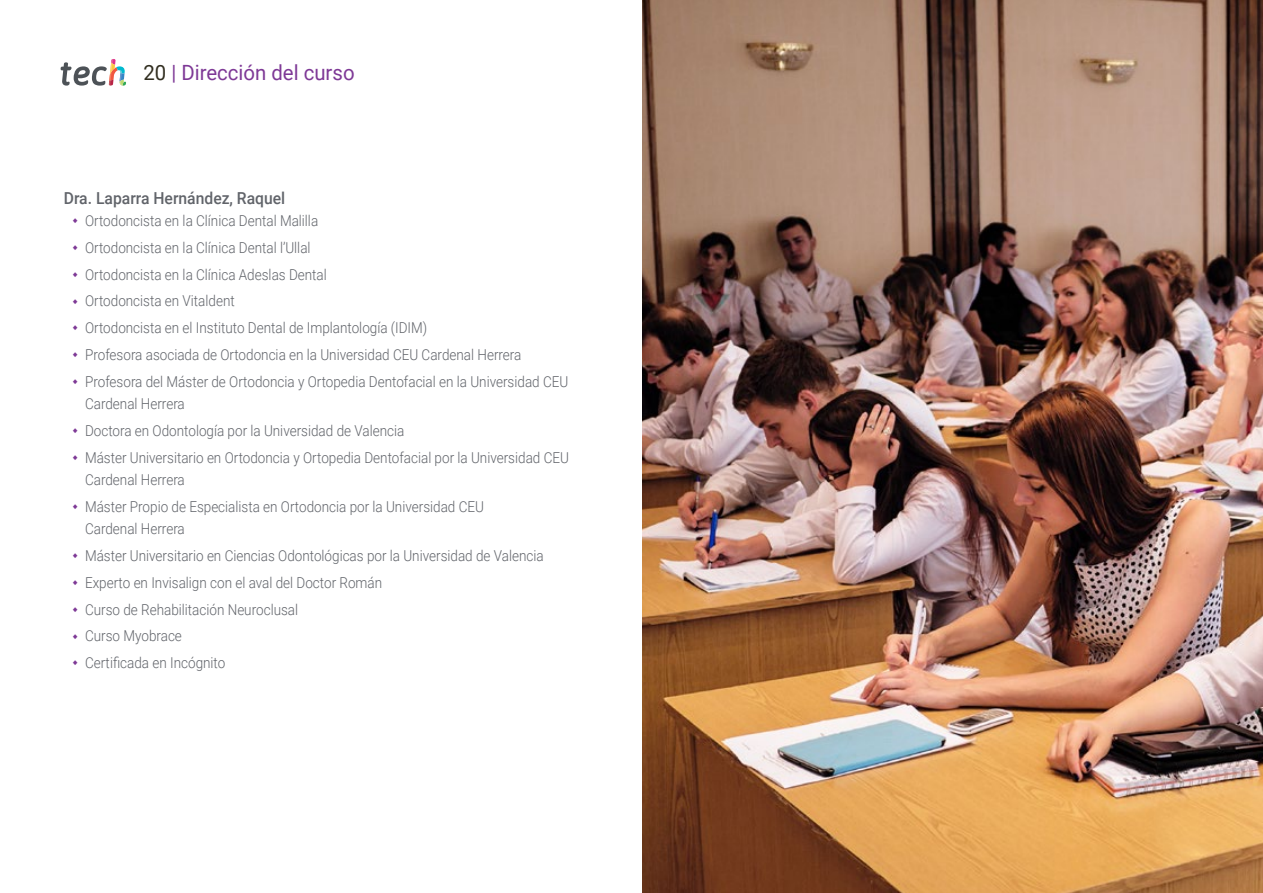
<style>
.page{position:relative;width:1263px;height:893px;background:#fff}
.page>*{position:absolute;margin:0;border:0;box-sizing:border-box;transform-origin:0 0}
.t1{font:21px "Roboto";color:#7e3996}
.t2{font:500 16.5px "Roboto";color:#61646a;scale:.95 1}
.t3{font:300 15px/26.7px "Roboto";color:#61646a;scale:.9 1}
.s1{color:#312e20}
</style>
<div class="page">
<svg style="left:61px;top:59px;width:65px;height:27px"></svg>
<img style="left:642px;top:0;width:621px;height:893px">
<h1 class="t1" style="left:144px;top:57px;width:213px"><span class="s1">20</span> | Dirección del curso</h1>
<p class="t2" style="left:64px;top:186px;width:235px">Dra. Laparra Hernández, Raquel</p>
<p class="t3" style="left:85px;top:207px;width:538px">Ortodoncista en la Clínica Dental Malilla<br>Ortodoncista en la Clínica Dental l’Ullal<br>Ortodoncista en la Clínica Adeslas Dental<br>Ortodoncista en Vitaldent<br>Ortodoncista en el Instituto Dental de Implantología (IDIM)<br>Profesora asociada de Ortodoncia en la Universidad CEU Cardenal Herrera Profesora del Máster de Ortodoncia y Ortopedia Dentofacial en la Universidad CEU</p>
<p class="t3" style="left:85px;top:390px;width:539px">Cardenal Herrera<br>Doctora en Odontología por la Universidad de Valencia<br>Máster Universitario en Ortodoncia y Ortopedia Dentofacial por la Universidad CEU</p>
<p class="t3" style="left:85px;top:466px;width:445px">Cardenal Herrera<br>Máster Propio de Especialista en Ortodoncia por la Universidad CEU</p>
<p class="t3" style="left:85px;top:515px;width:511px">Cardenal Herrera<br>Máster Universitario en Ciencias Odontológicas por la Universidad de Valencia Experto en Invisalign con el aval del Doctor Román<br>Curso de Rehabilitación Neuroclusal<br>Curso Myobrace<br>Certificada en Incógnito</p>
</div>
